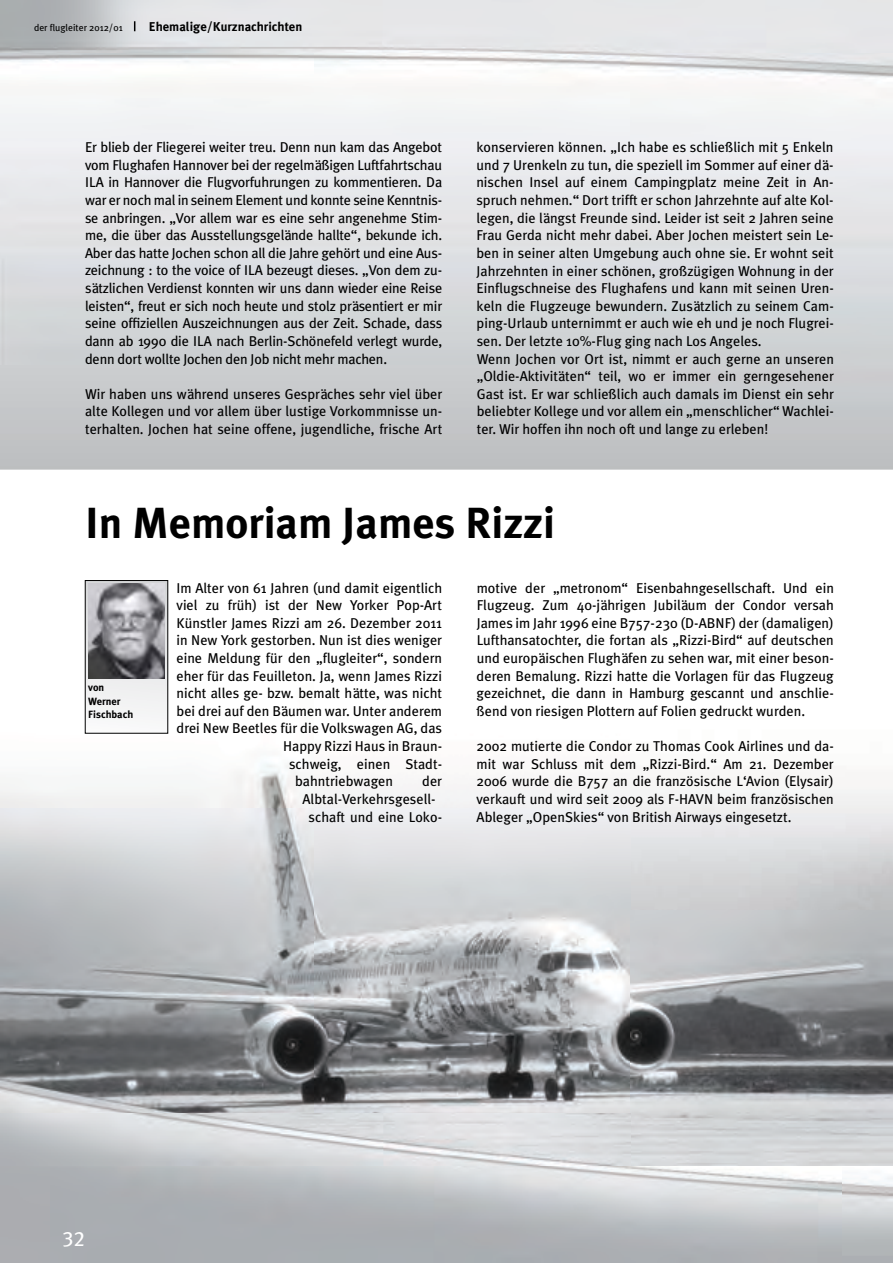
<style>
.page{position:relative;width:893px;height:1263px;background:#fff}
.page>*{position:absolute;margin:0;border:0;box-sizing:border-box;transform-origin:0 0}
.t1{font:700 43.5px "Meta Plus";color:#000}
.t2{font:21px "Meta Plus Book Caps";color:#fff}
.t3{font:14.25px/17.5px "Meta Plus";color:#000;text-align:justify}
.t4{font:700 12.75px "Meta Plus";color:#000}
.t5{font:700 10.5px/13.5px "Meta Plus";color:#000}
.t6{font:9.75px "Meta Plus";color:#000}
</style>
<div class="page">
<img style="left:0;top:580px;width:893px;height:585px">
<svg style="left:87px;top:582px;width:79px;height:149px"></svg>
<img style="left:88px;top:583px;width:77px;height:95px">
<p class="t6" style="left:34px;top:22px;width:90px">der flugleiter 2012/01</p>
<p class="t4" style="left:149px;top:19px;width:155px">Ehemalige/Kurznachrichten</p>
<p class="t3" style="left:85px;top:138px;width:359px">Er blieb der Fliegerei weiter treu. Denn nun kam das Angebot vom Flughafen Hannover bei der regelmäßigen Luftfahrtschau ILA in Hannover die Flugvorfuhrungen zu kommentieren. Da war er noch mal in seinem Element und konnte seine Kenntnis&shy;se anbringen. „Vor allem war es eine sehr angenehme Stim&shy;me, die über das Ausstellungsgelände hallte“, bekunde ich.<br>Aber das hatte Jochen schon all die Jahre gehört und eine Aus&shy;zeichnung : to the voice of ILA bezeugt dieses. „Von dem zu&shy;sätzlichen Verdienst konnten wir uns dann wieder eine Reise leisten“, freut er sich noch heute und stolz präsentiert er mir seine offiziellen Auszeichnungen aus der Zeit. Schade, dass dann ab 1990 die ILA nach Berlin-Schönefeld verlegt wurde, denn dort wollte Jochen den Job nicht mehr machen.</p>
<p class="t3" style="left:85px;top:385px;width:359px">Wir haben uns während unseres Gespräches sehr viel über alte Kollegen und vor allem über lustige Vorkommnisse un&shy;terhalten. Jochen hat seine offene, jugendliche, frische Art</p>
<p class="t3" style="left:476px;top:138px;width:359px;text-align:left">konservieren können. „Ich habe es schließlich mit 5 Enkeln und 7 Urenkeln zu tun, die speziell im Sommer auf einer dä&shy;nischen Insel auf einem Campingplatz meine Zeit in An&shy;spruch nehmen.“ Dort trifft er schon Jahrzehnte auf alte Kol&shy;legen, die längst Freunde sind. Leider ist seit 2 Jahren seine Frau Gerda nicht mehr dabei. Aber Jochen meistert sein Le&shy;ben in seiner alten Umgebung auch ohne sie. Er wohnt seit Jahrzehnten in einer schönen, großzügigen Wohnung in der Einflugschneise des Flughafens und kann mit seinen Uren&shy;keln die Flugzeuge bewundern. Zusätzlich zu seinem Cam&shy;ping-Urlaub unternimmt er auch wie eh und je noch Flugrei&shy;sen. Der letzte 10%-Flug ging nach Los Angeles.<br>Wenn Jochen vor Ort ist, nimmt er auch gerne an unseren „Oldie-Aktivitäten“ teil, wo er immer ein gerngesehener Gast ist. Er war schließlich auch damals im Dienst ein sehr beliebter Kollege und vor allem ein „menschlicher“ Wachlei&shy;ter. Wir hoffen ihn noch oft und lange zu erleben!</p>
<h1 class="t1" style="left:85px;top:498px;width:471px">In Memoriam James Rizzi</h1>
<p class="t5" style="left:88px;top:681px;width:46px">von<br>Werner<br>Fischbach</p>
<p class="t3" style="left:177px;top:579px;width:267px">Im Alter von 61 Jahren (und damit eigentlich</p>
<p class="t3" style="left:177px;top:596px;width:267px">viel zu früh) ist der New Yorker Pop-Art</p>
<p class="t3" style="left:176px;top:614px;width:267px">Künstler James Rizzi am 26. Dezember 2011</p>
<p class="t3" style="left:177px;top:631px;width:267px">in New York gestorben. Nun ist dies weniger</p>
<p class="t3" style="left:176px;top:649px;width:267px">eine Meldung für den „flugleiter“, sondern</p>
<p class="t3" style="left:176px;top:667px;width:267px">eher für das Feuilleton. Ja, wenn James Rizzi</p>
<p class="t3" style="left:177px;top:684px;width:267px">nicht alles ge- bzw. bemalt hätte, was nicht</p>
<p class="t3" style="left:177px;top:702px;width:267px">bei drei auf den Bäumen war. Unter anderem</p>
<p class="t3" style="left:177px;top:720px;width:267px">drei New Beetles für die Volkswagen AG, das</p>
<p class="t3" style="left:283px;top:737px;width:161px">Happy Rizzi Haus in Braun-</p>
<p class="t3" style="left:289px;top:755px;width:155px">schweig, einen Stadt-</p>
<p class="t3" style="left:295px;top:772px;width:99px">bahntriebwagen</p>
<p class="t3" style="left:422px;top:772px;width:21px">der</p>
<p class="t3" style="left:303px;top:790px;width:134px">Albtal-Verkehrsgesell-</p>
<p class="t3" style="left:309px;top:808px;width:135px">schaft und eine Loko-</p>
<p class="t3" style="left:477px;top:579px;width:359px">motive der „metronom“ Eisenbahngesellschaft. Und ein Flugzeug. Zum 40-jährigen Jubiläum der Condor versah James im Jahr 1996 eine B757-230 (D-ABNF) der (damaligen)<br>Lufthansa tochter, die fortan als „Rizzi-Bird“ auf deutschen und europäischen Flughäfen zu sehen war, mit einer beson&shy;deren Bemalung. Rizzi hatte die Vorlagen für das Flugzeug gezeichnet, die dann in Hamburg gescannt und anschlie&shy;ßend von riesigen Plottern auf Folien gedruckt wurden.</p>
<p class="t3" style="left:477px;top:737px;width:359px">2002 mutierte die Condor zu Thomas Cook Airlines und da&shy;mit war Schluss mit dem „Rizzi-Bird.“ Am 21. Dezember 2006 wurde die B757 an die französische L‘Avion (Elysair) verkauft und wird seit 2009 als F-HAVN beim französischen Ableger „OpenSkies“ von British Airways eingesetzt.</p>
<h2 class="t2" style="left:63px;top:1226px;width:24px">32</h2>
</div>
